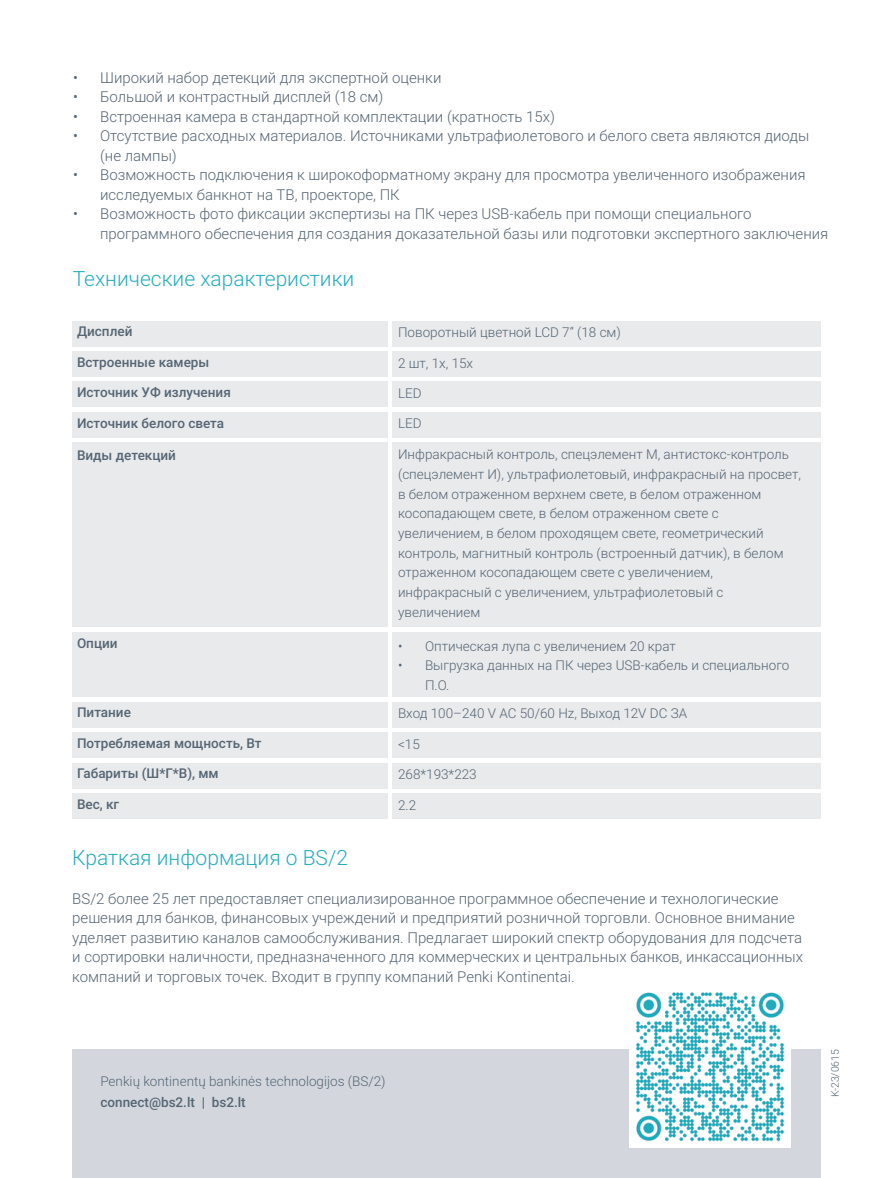
<style>
.page{position:relative;width:893px;height:1178px;background:#fff}
.page>*{position:absolute;margin:0;border:0;box-sizing:border-box;transform-origin:0 0}
.t1{font:300 21px "Roboto";color:#25adbe}
.t2{font:300 15px/19.5px "Roboto";color:#556574}
.t3{font:300 13.5px/19.6px "Roboto";color:#556574}
.t4{font:500 13.5px "Roboto";color:#556574}
.t5{font:300 10.5px "Roboto";color:#556574}
</style>
<div class="page">
<div style="left:72px;top:702px;width:316px;height:25px;background:#e9eaeb"></div>
<div style="left:392px;top:702px;width:429px;height:25px;background:#e9eaeb"></div>
<div style="left:72px;top:732px;width:316px;height:26px;background:#e9eaeb"></div>
<div style="left:392px;top:732px;width:429px;height:26px;background:#e9eaeb"></div>
<div style="left:72px;top:763px;width:316px;height:25px;background:#e9eaeb"></div>
<div style="left:392px;top:763px;width:429px;height:25px;background:#e9eaeb"></div>
<div style="left:72px;top:793px;width:316px;height:25px;background:#e9eaeb"></div>
<div style="left:392px;top:793px;width:429px;height:25px;background:#e9eaeb"></div>
<div style="left:72px;top:443px;width:316px;height:184px;background:#e9eaeb"></div>
<div style="left:392px;top:443px;width:429px;height:184px;background:#e9eaeb"></div>
<div style="left:72px;top:632px;width:316px;height:65px;background:#e9eaeb"></div>
<div style="left:392px;top:632px;width:429px;height:65px;background:#e9eaeb"></div>
<div style="left:72px;top:321px;width:316px;height:25px;background:#e9eaeb"></div>
<div style="left:392px;top:321px;width:429px;height:25px;background:#e9eaeb"></div>
<div style="left:72px;top:351px;width:316px;height:25px;background:#e9eaeb"></div>
<div style="left:392px;top:351px;width:429px;height:25px;background:#e9eaeb"></div>
<div style="left:72px;top:382px;width:316px;height:25px;background:#e9eaeb"></div>
<div style="left:392px;top:382px;width:429px;height:25px;background:#e9eaeb"></div>
<div style="left:72px;top:412px;width:316px;height:25px;background:#e9eaeb"></div>
<div style="left:392px;top:412px;width:429px;height:25px;background:#e9eaeb"></div>
<div style="left:72px;top:1049px;width:749px;height:129px;background:#d3d7dd"></div>
<img style="left:629px;top:992px;width:162px;height:155px">
<p class="t2" style="left:73px;top:67px;width:370px">• Широкий набор детекций для экспертной оценки</p>
<p class="t2" style="left:73px;top:87px;width:312px">• Большой и контрастный дисплей (18 см)</p>
<p class="t2" style="left:73px;top:106px;width:483px">• Встроенная камера в стандартной комплектации (кратность 15х)</p>
<p class="t2" style="left:100px;top:126px;width:711px;text-indent:-27px">• Отсутствие расходных материалов. Источниками ультрафиолетового и белого света являются диоды (не лампы)</p>
<p class="t2" style="left:100px;top:165px;width:707px;text-indent:-27px">• Возможность подключения к широкоформатному экрану для просмотра увеличенного изображения исследуемых банкнот на ТВ, проекторе, ПК</p>
<p class="t2" style="left:100px;top:204px;width:730px;text-indent:-27px">• Возможность фото фиксации экспертизы на ПК через USB-кабель при помощи специального программного обеспечения для создания доказательной базы или подготовки экспертного заключения</p>
<h1 class="t1" style="left:73px;top:264px;width:283px">Технические характеристики</h1>
<p class="t4" style="left:77px;top:322px;width:57px">Дисплей</p>
<p class="t3" style="left:398px;top:322px;width:224px">Поворотный цветной LCD 7” (18 см)</p>
<p class="t4" style="left:77px;top:352px;width:134px">Встроенные камеры</p>
<p class="t3" style="left:398px;top:352px;width:77px">2 шт, 1х, 15х</p>
<p class="t4" style="left:77px;top:383px;width:155px">Источник УФ излучения</p>
<p class="t3" style="left:398px;top:383px;width:25px">LED</p>
<p class="t4" style="left:77px;top:413px;width:149px">Источник белого света</p>
<p class="t3" style="left:398px;top:413px;width:25px">LED</p>
<p class="t4" style="left:77px;top:446px;width:101px">Виды детекций</p>
<p class="t3" style="left:398px;top:444px;width:405px">Инфракрасный контроль, спецэлемент М, антистокс-контроль (спецэлемент И), ультрафиолетовый, инфракрасный на просвет, в белом отраженном верхнем свете, в белом отраженном косопадающем свете, в белом отраженном свете с увеличением, в белом проходящем свете, геометрический контроль, магнитный контроль (встроенный датчик), в белом отраженном косопадающем свете с увеличением, инфракрасный с увеличением, ультрафиолетовый с увеличением</p>
<p class="t4" style="left:77px;top:633px;width:42px">Опции</p>
<p class="t3" style="left:398px;top:636px;width:279px">• Оптическая лупа с увеличением 20 крат</p>
<p class="t3" style="left:425px;top:655px;width:366px;text-indent:-27px">• Выгрузка данных на ПК через USB-кабель и специального<br>П.О.</p>
<p class="t4" style="left:77px;top:703px;width:55px">Питание</p>
<p class="t3" style="left:398px;top:703px;width:291px">Вход 100–240 V АС 50/60 Hz, Выход 12V DC ЗА</p>
<p class="t4" style="left:77px;top:733px;width:186px">Потребляемая мощность, Вт</p>
<p class="t3" style="left:398px;top:734px;width:23px">&lt;15</p>
<p class="t4" style="left:77px;top:764px;width:143px">Габариты (Ш*Г*В), мм</p>
<p class="t3" style="left:398px;top:764px;width:80px">268*193*223</p>
<p class="t4" style="left:77px;top:794px;width:44px">Вес, кг</p>
<p class="t3" style="left:398px;top:794px;width:20px">2.2</p>
<h1 class="t1" style="left:72px;top:842px;width:277px">Краткая информация о BS/2</h1>
<p class="t2" style="left:72px;top:888px;width:732px">BS/2 более 25 лет предоставляет специализированное программное обеспечение и технологические решения для банков, финансовых учреждений и предприятий розничной торговли. Основное внимание уделяет развитию каналов самообслуживания. Предлагает широкий спектр оборудования для подсчета и сортировки наличности, предназначенного для коммерческих и центральных банков, инкассационных компаний и торговых точек. Входит в группу компаний Penki Kontinentai.</p>
<p class="t3" style="left:100px;top:1071px;width:287px">Penkių kontinentų bankinės technologijos (BS/2)</p>
<p class="t4" style="left:100px;top:1093px;width:147px">connect@bs2.lt | bs2.lt</p>
<p class="t5" style="left:828px;top:1097px;width:50px;rotate:-90deg">K-23/0615</p>
</div>
